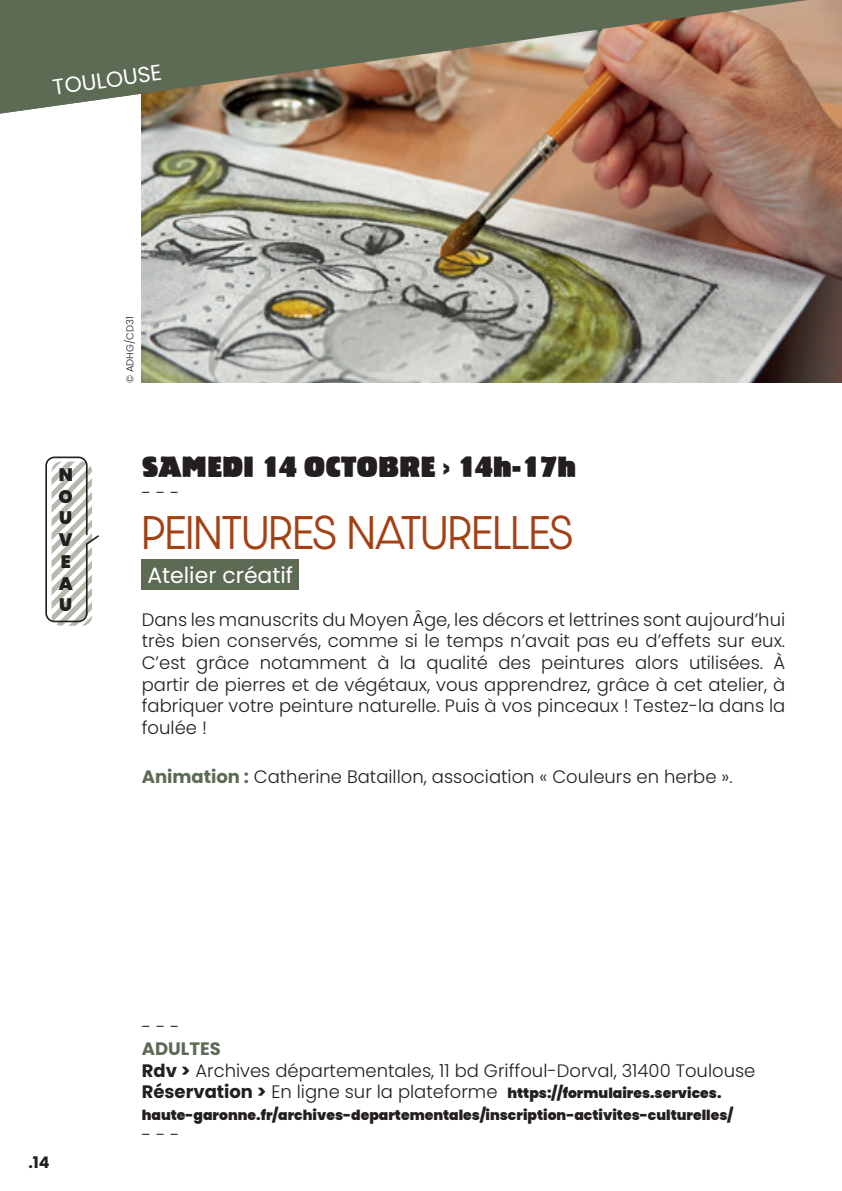
<style>
.page{position:relative;width:842px;height:1191px;background:#fff}
.page>*{position:absolute;margin:0;border:0;box-sizing:border-box;transform-origin:0 0}
.t1{font:300 40px "Dazzle Unicase";color:#a34114}
.t2{font:28px "Bariton LT Com";color:#231f20}
.t3{font:22px "Poppins";color:#fff}
.t4{font:300 18px/21.6px "Poppins";color:#231f20;text-align:justify}
.t5{font:900 18px/21.8px "Poppins";color:#231f20;text-align:justify}
.t6{font:700 16px "Poppins";color:#231f20}
.t7{font:900 14px/21.6px "Poppins";color:#231f20}
.t8{font:300 10px "Poppins";color:#231f20}
.s1{font-weight:700;color:#5d6b55}
.s2{font-weight:700}
.s3{font-weight:700;font-size:18px}
.s4{font-weight:300;font-size:18px}
</style>
<div class="page">
<img style="left:142px;top:0;width:700px;height:383px">
<div style="left:142px;top:559px;width:157px;height:31px;background:#5d6b55"></div>
<svg style="left:841px;top:0;width:1px;height:113px"></svg>
<img style="left:0;top:0;width:808px;height:114px">
<svg style="left:45px;top:456px;width:54px;height:170px"></svg>
<p class="t3" style="left:51px;top:75px;width:111px;rotate:-8deg">TOULOUSE</p>
<p class="t5" style="left:59px;top:464px;width:16px">N O U V E A U</p>
<p class="t8" style="left:124px;top:383px;width:68px;rotate:-90deg">© ADHG/CD31</p>
<h2 class="t2" style="left:142px;top:450px;width:436px">SAMEDI 14 OCTOBRE › 14h-17h</h2>
<p class="t4" style="left:142px;top:481px;width:39px">- - -</p>
<h1 class="t1" style="left:142px;top:503px;width:432px">PEINTURES NATURELLES</h1>
<p class="t3" style="left:147px;top:562px;width:147px">Atelier créatif</p>
<p class="t4" style="left:142px;top:609px;width:645px">Dans les manuscrits du Moyen Âge, les décors et lettrines sont aujourd’hui très bien conservés, comme si le temps n’avait pas eu d’effets sur eux.<br>C’est grâce notamment à la qualité des peintures alors utilisées. À partir de pierres et de végétaux, vous apprendrez, grâce à cet atelier, à fabriquer votre peinture naturelle. Puis à vos pinceaux ! Testez-la dans la foulée !</p>
<p class="t4" style="left:142px;top:765px;width:592px"><span class="s1">Animation :</span> Catherine Bataillon, association « Couleurs en herbe ».</p>
<p class="t6" style="left:28px;top:1153px;width:23px">.14</p>
<p class="t4" style="left:142px;top:1016px;width:39px">- - -</p>
<p class="t4" style="left:142px;top:1038px;width:615px"><span class="s1">ADULTES<br></span><span class="s2">Rdv &gt;</span> Archives départementales, 11 bd Griffoul-Dorval, 31400 Toulouse</p>
<p class="t7" style="left:142px;top:1082px;width:593px"><span class="s3">Réservation &gt;</span> <span class="s4">En ligne sur la plateforme</span> https://formulaires.services. haute-garonne.fr/archives-departementales/inscription-activites-culturelles/</p>
<p class="t4" style="left:142px;top:1124px;width:39px">- - -</p>
</div>
